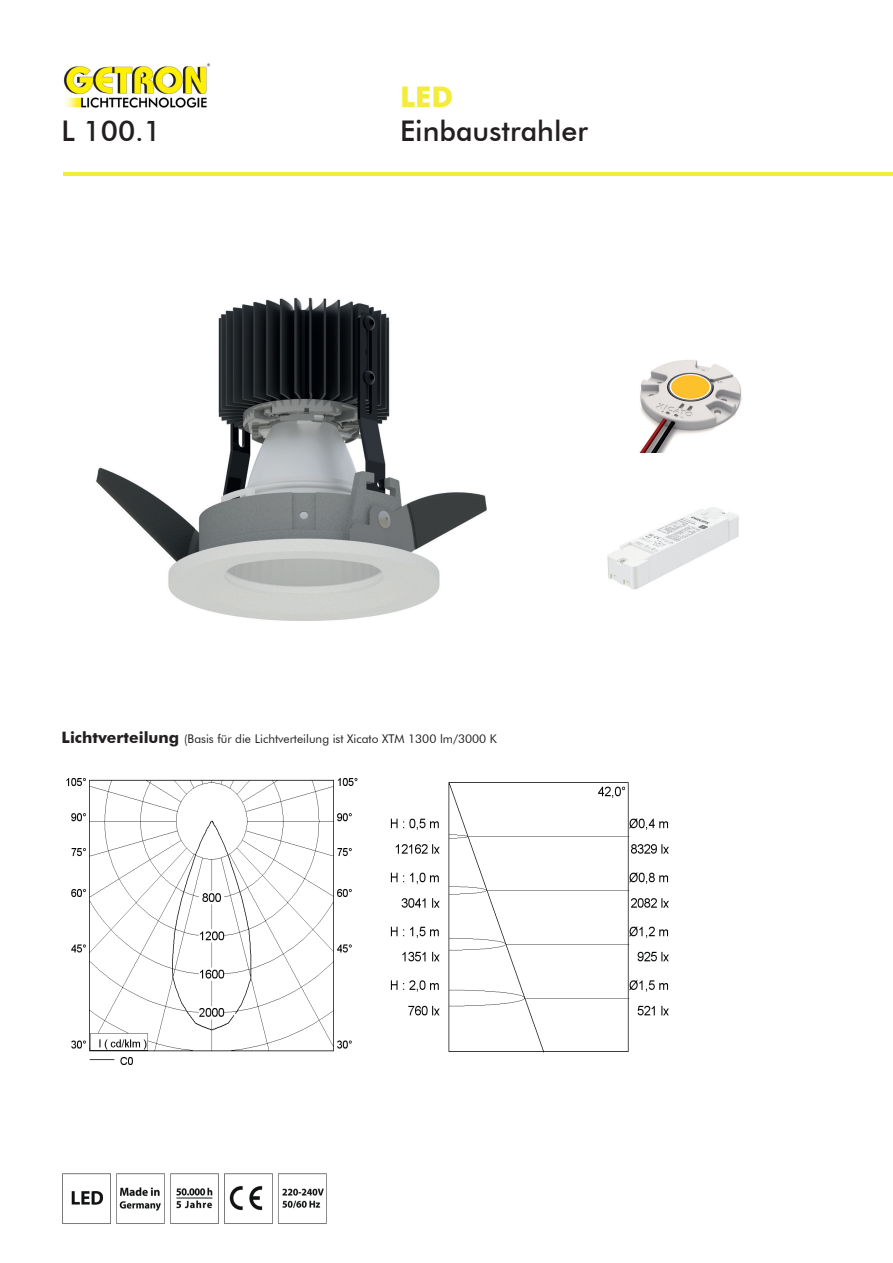
<style>
.page{position:relative;width:893px;height:1263px;background:#fff}
.page>*{position:absolute;margin:0;border:0;box-sizing:border-box;transform-origin:0 0}
.t1{font:500 28.5px "Futura BT";color:#231f20}
.t2{font:700 28.5px "Futura BT";color:#f3ec3c}
.t3{font:12px "Futura BT";color:#231f20}
.s1{font-weight:700;font-size:15.75px}
</style>
<div class="page">
<img style="left:63px;top:63px;width:147px;height:45px">
<img style="left:639px;top:360px;width:103px;height:93px">
<img style="left:62px;top:1173px;width:265px;height:51px">
<img style="left:66px;top:778px;width:292px;height:287px">
<img style="left:390px;top:782px;width:279px;height:271px">
<img style="left:96px;top:297px;width:391px;height:324px">
<img style="left:607px;top:507px;width:132px;height:83px">
<hr style="left:63px;top:172px;width:830px;height:4px;background:#f3ec3c">
<h1 class="t2" style="left:400px;top:79px;width:55px">LED</h1>
<h1 class="t1" style="left:62px;top:113px;width:101px">L 100.1</h1>
<h1 class="t1" style="left:400px;top:113px;width:189px">Einbaustrahler</h1>
<p class="t3" style="left:62px;top:731px;width:437px"><span class="s1">Lichtverteilung</span> (Basis für die Lichtverteilung ist Xicato XTM 1300 lm/3000 K</p>
</div>
